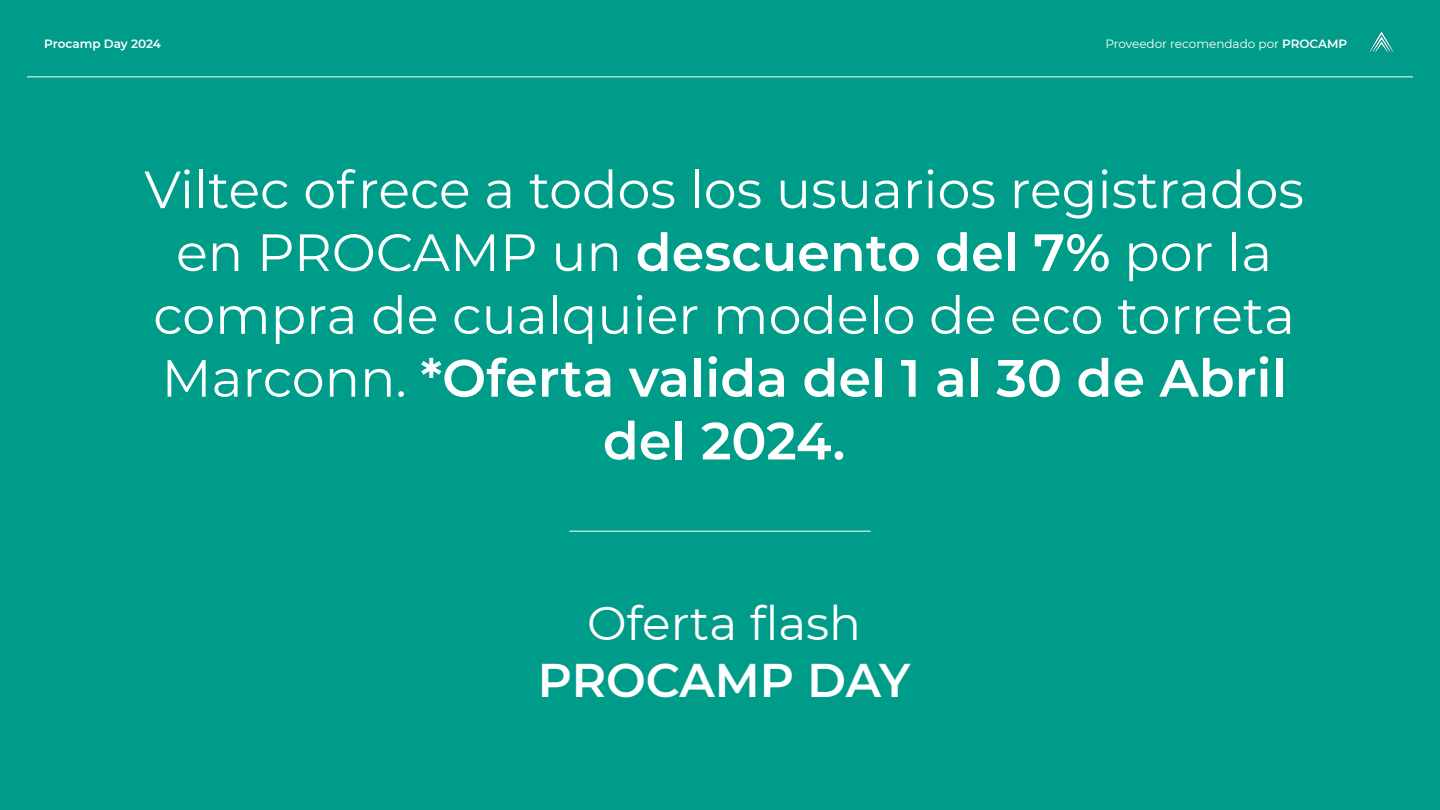
<style>
.page{position:relative;width:1440px;height:810px;background:#009c8a}
.page>*{position:absolute;margin:0;border:0;box-sizing:border-box;transform-origin:0 0}
.t1{font:52.35px/62.8px "Montserrat";color:#fff;text-align:center}
.t2{font:47.17px "Montserrat";color:#fff}
.t3{font:600 47.17px "Montserrat";letter-spacing:-.005em;color:#fff}
.t4{font:12px "Montserrat";color:#fff}
.t5{font:600 12px "Montserrat";letter-spacing:-.005em;color:#fff}
.s1{font-weight:600}
</style>
<div class="page">
<hr style="left:27px;top:76px;width:1386px;height:1px;background:#fff">
<hr style="left:570px;top:531px;width:300px;height:1px;background:#fff">
<img style="left:1369px;top:31px;width:25px;height:21px">
<p class="t5" style="left:44px;top:35px;width:118px">Procamp Day 2024</p>
<p class="t4" style="left:1106px;top:35px;width:243px">Proveedor recomendado por <span class="s1">PROCAMP</span></p>
<p class="t1" style="left:144px;top:156px;width:1161px">Viltec ofrece a todos los usuarios registrados en PROCAMP un <span class="s1">descuento del 7%</span> por la compra de cualquier modelo de eco torreta Marconn. <span class="s1">*Oferta valida del 1 al 30 de Abril del 2024.</span></p>
<p class="t2" style="left:587px;top:591px;width:276px">Oferta flash</p>
<p class="t3" style="left:538px;top:647px;width:374px">PROCAMP DAY</p>
</div>
